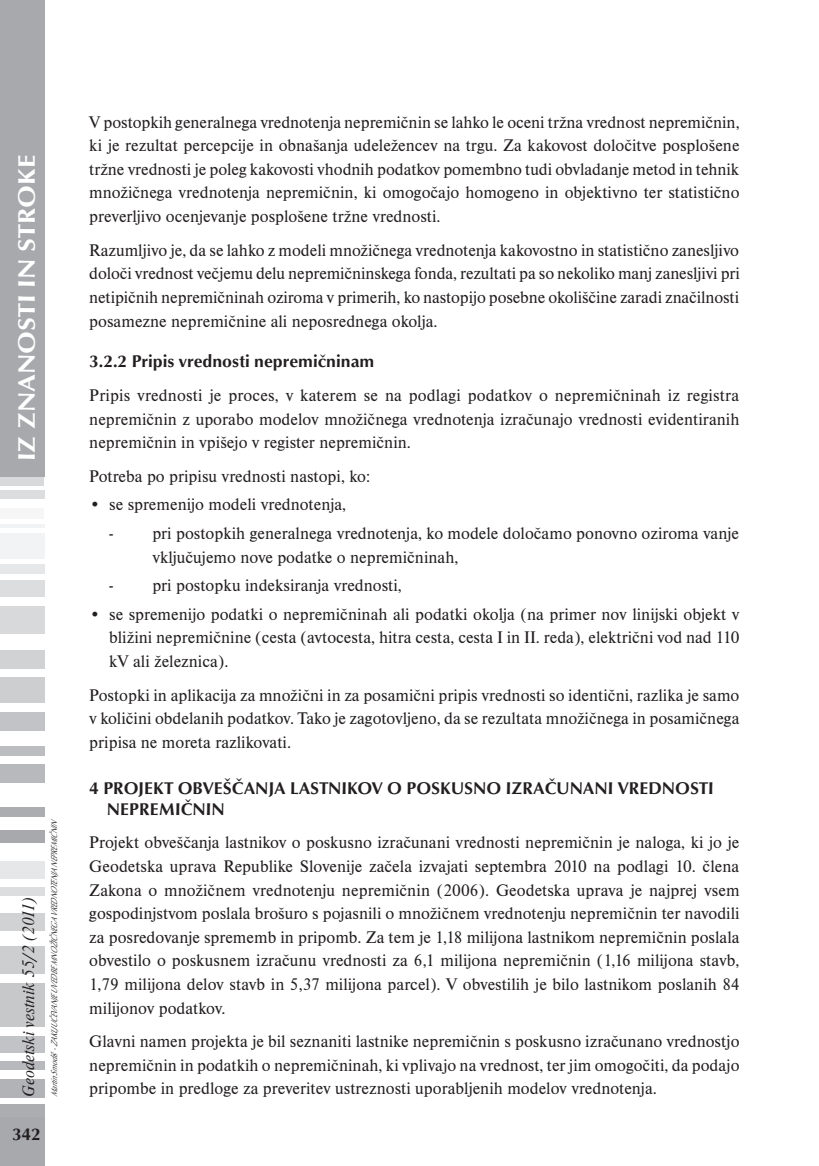
<style>
.page{position:relative;width:819px;height:1166px;background:#fff}
.page>*{position:absolute;margin:0;border:0;box-sizing:border-box;transform-origin:0 0}
.t1{font:500 24.5px "Optus TEE";color:#fff;scale:1.1 1}
.glavni_tekst{font:17.5px/23.6px "Nimbus Rom DEE";color:#231f20;text-align:justify}
.glavni_tekst_-bulet{font:17.5px/23.6px "Nimbus Rom DEE";color:#231f20;text-align:justify}
.naslov_tekst{font:500 17.5px/21px "Optus TEE";color:#231f20}
.naslov_tekst_-_drugi{font:500 17.5px "Optus TEE";color:#231f20}
.t2{font:italic 17.5px "Nimbus Rom DEE";letter-spacing:-.015em;color:#231f20}
.TEKOCA_PAGINA{font:italic 8.75px "Optus TEE";color:#231f20;scale:.8 1}
</style>
<div class="page">
<div style="left:0;top:1116px;width:44px;height:50px;background:#a8a9ad"></div>
<div style="left:0;top:581px;width:44px;height:16px;background:#dcdddf"></div>
<div style="left:0;top:607px;width:44px;height:27px;background:#d8d9db"></div>
<div style="left:0;top:650px;width:44px;height:18px;background:#d1d2d4"></div>
<div style="left:0;top:677px;width:44px;height:26px;background:#cdced0"></div>
<div style="left:0;top:712px;width:44px;height:18px;background:#c2c3c6"></div>
<div style="left:0;top:746px;width:44px;height:9px;background:#bcbdc0"></div>
<div style="left:0;top:764px;width:44px;height:19px;background:#b8b9bc"></div>
<div style="left:0;top:807px;width:44px;height:10px;background:#acadb1"></div>
<div style="left:0;top:830px;width:44px;height:12px;background:#a8a9ad"></div>
<div style="left:0;top:861px;width:44px;height:17px;background:#e6e7e9"></div>
<div style="left:0;top:888px;width:44px;height:8px;background:#dcdddf"></div>
<div style="left:0;top:913px;width:44px;height:17px;background:#d1d2d4"></div>
<div style="left:0;top:946px;width:44px;height:28px;background:#cdced0"></div>
<div style="left:0;top:983px;width:44px;height:44px;background:#c7c8ca"></div>
<div style="left:0;top:1036px;width:44px;height:16px;background:#c2c3c6"></div>
<div style="left:0;top:1061px;width:44px;height:9px;background:#b8b9bc"></div>
<div style="left:0;top:1079px;width:44px;height:18px;background:#b2b3b7"></div>
<div style="left:0;top:1104px;width:44px;height:12px;background:#acadb1"></div>
<div style="left:0;top:477px;width:44px;height:9px;background:#d8d9db"></div>
<div style="left:0;top:490px;width:44px;height:9px;background:#dcdddf"></div>
<div style="left:0;top:508px;width:44px;height:10px;background:#f6f6f7"></div>
<div style="left:0;top:533px;width:44px;height:26px;background:#f2f3f4"></div>
<div style="left:0;top:564px;width:44px;height:10px;background:#e6e7e9"></div>
<hr style="left:0;top:524px;width:44px;height:4px;background:#f2f3f4">
<div style="left:0;top:0;width:44px;height:477px;background:#a8a9ad"></div>
<h1 class="t1" style="left:12px;top:461px;width:280px;rotate:-90deg">IZ ZNANOSTI IN STROKE</h1>
<p class="t2" style="left:19px;top:1096px;width:201px;rotate:-90deg">Geodetski vestnik 55/2 (2011)</p>
<p class="TEKOCA_PAGINA" style="left:49px;top:1047px;width:291px;rotate:-90deg">ZAKLJUČEVANJEUVEDBEMNOŽIČNEGAVREDNOTENJANEPREMIČNIN</p>
<p class="TEKOCA_PAGINA" style="left:49px;top:1097px;width:69px;rotate:-90deg">MartinSmodiš-</p>
<p class="naslov_tekst" style="left:12px;top:1123px;width:30px">342</p>
<p class="glavni_tekst" style="left:89px;top:110px;width:652px">V postopkih generalnega vrednotenja nepremičnin se lahko le oceni tržna vrednost nepremičnin, ki je rezultat percepcije in obnašanja udeležencev na trgu. Za kakovost določitve posplošene tržne vrednosti je poleg kakovosti vhodnih podatkov pomembno tudi obvladanje metod in tehnik množičnega vrednotenja nepremičnin, ki omogočajo homogeno in objektivno ter statistično preverljivo ocenjevanje posplošene tržne vrednosti.</p>
<p class="glavni_tekst" style="left:89px;top:238px;width:652px">Razumljivo je, da se lahko z modeli množičnega vrednotenja kakovostno in statistično zanesljivo določi vrednost večjemu delu nepremičninskega fonda, rezultati pa so nekoliko manj zanesljivi pri netipičnih nepremičninah oziroma v primerih, ko nastopijo posebne okoliščine zaradi značilnosti posamezne nepremičnine ali neposrednega okolja.</p>
<p class="naslov_tekst_-_drugi" style="left:89px;top:351px;width:286px">3.2.2 Pripis vrednosti nepremičninam</p>
<p class="glavni_tekst" style="left:89px;top:383px;width:651px">Pripis vrednosti je proces, v katerem se na podlagi podatkov o nepremičninah iz registra nepremičnin z uporabo modelov množičnega vrednotenja izračunajo vrednosti evidentiranih nepremičnin in vpišejo v register nepremičnin.</p>
<p class="glavni_tekst" style="left:89px;top:464px;width:282px">Potreba po pripisu vrednosti nastopi, ko:</p>
<p class="glavni_tekst_-bulet" style="left:89px;top:493px;width:258px">• se spremenijo modeli vrednotenja,</p>
<p class="glavni_tekst_-bulet" style="left:110px;top:521px;width:631px">- pri postopkih generalnega vrednotenja, ko modele določamo ponovno oziroma vanje</p>
<p class="glavni_tekst_-bulet" style="left:152px;top:545px;width:308px">vključujemo nove podatke o nepremičninah,</p>
<p class="glavni_tekst_-bulet" style="left:110px;top:574px;width:294px">- pri postopku indeksiranja vrednosti,</p>
<p class="glavni_tekst_-bulet" style="left:109px;top:602px;width:632px;text-indent:-20px">• se spremenijo podatki o nepremičninah ali podatki okolja (na primer nov linijski objekt v bližini nepremičnine (cesta (avtocesta, hitra cesta, cesta I in II. reda), električni vod nad 110 kV ali železnica).</p>
<p class="glavni_tekst" style="left:89px;top:683px;width:651px">Postopki in aplikacija za množični in za posamični pripis vrednosti so identični, razlika je samo v količini obdelanih podatkov. Tako je zagotovljeno, da se rezultata množičnega in posamičnega pripisa ne moreta razlikovati.</p>
<p class="naslov_tekst" style="left:107px;top:777px;width:608px;text-indent:-18px">4 PROJEKT OBVEŠČANJA LASTNIKOV O POSKUSNO IZRAČUNANI VREDNOSTI<br>NEPREMIČNIN</p>
<p class="glavni_tekst" style="left:89px;top:831px;width:651px">Projekt obveščanja lastnikov o poskusno izračunani vrednosti nepremičnin je naloga, ki jo je Geodetska uprava Republike Slovenije začela izvajati septembra 2010 na podlagi 10. člena Zakona o množičnem vrednotenju nepremičnin (2006). Geodetska uprava je najprej vsem gospodinjstvom poslala brošuro s pojasnili o množičnem vrednotenju nepremičnin ter navodili za posredovanje sprememb in pripomb. Za tem je 1,18 milijona lastnikom nepremičnin poslala obvestilo o poskusnem izračunu vrednosti za 6,1 milijona nepremičnin (1,16 milijona stavb, 1,79 milijona delov stavb in 5,37 milijona parcel). V obvestilih je bilo lastnikom poslanih 84 milijonov podatkov.</p>
<p class="glavni_tekst" style="left:89px;top:1030px;width:651px">Glavni namen projekta je bil seznaniti lastnike nepremičnin s poskusno izračunano vrednostjo nepremičnin in podatkih o nepremičninah, ki vplivajo na vrednost, ter jim omogočiti, da podajo</p>
<p class="glavni_tekst" style="left:89px;top:1077px;width:569px">pripombe in predloge za preveritev ustreznosti uporabljenih modelov vrednotenja.</p>
</div>
